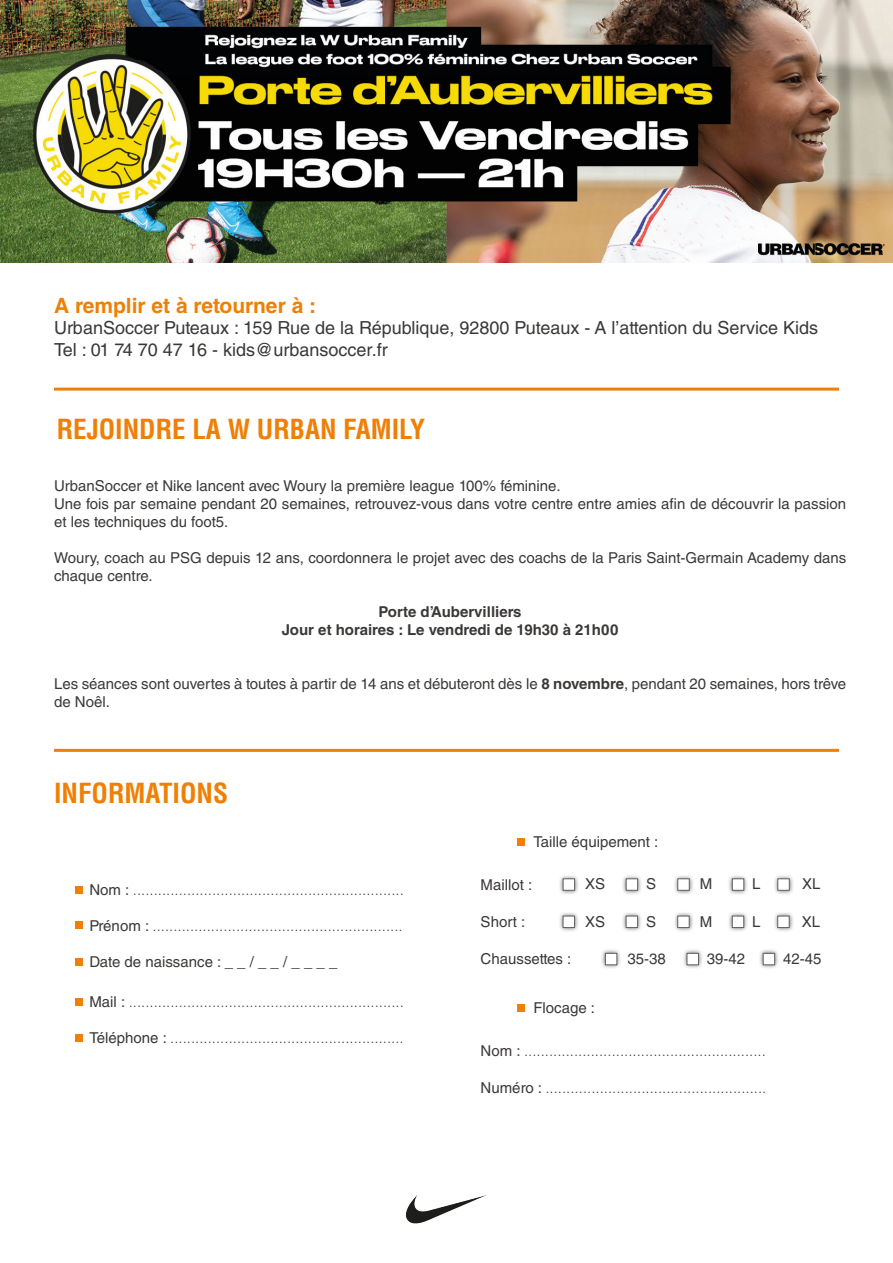
<style>
.page{position:relative;width:893px;height:1263px;background:#fff}
.page>*{position:absolute;margin:0;border:0;box-sizing:border-box;transform-origin:0 0}
.t1{font:700 condensed 27px "Helvetica LT Std";color:#ef7f05}
.t2{font:700 21px "Helvetica LT Std";color:#ef7f05}
.t3{font:18px "Helvetica LT Std";color:#3b3938}
.t4{font:15px/18px "Helvetica LT Std";color:#3b3938}
.t5{font:300 15px "Helvetica LT Std";color:#3a3938}
.t6{font:15px "Helvetica LT Std";color:#3a3938}
.t7{font:700 15px "Helvetica LT Std";color:#3b3938}
.s1{font-weight:700}
.s2{font-weight:400}
.s3{font-weight:400;color:#3b3938}
</style>
<div class="page">
<hr style="left:54px;top:388px;width:785px;height:3px;background:#ef7f05">
<div style="left:75px;top:886px;width:7px;height:8px;background:#ef7f05"></div>
<div style="left:75px;top:922px;width:7px;height:7px;background:#ef7f05"></div>
<div style="left:75px;top:958px;width:7px;height:7px;background:#ef7f05"></div>
<div style="left:75px;top:998px;width:7px;height:8px;background:#ef7f05"></div>
<div style="left:75px;top:1034px;width:7px;height:8px;background:#ef7f05"></div>
<div style="left:558px;top:874px;width:21px;height:21px;background:#1d1d1b;opacity:.69"></div>
<div style="left:563px;top:879px;width:12px;height:11px;background:#fff;border:1px solid #626261"></div>
<div style="left:621px;top:874px;width:21px;height:21px;background:#1d1d1b;opacity:.69"></div>
<div style="left:626px;top:879px;width:12px;height:11px;background:#fff;border:1px solid #626261"></div>
<div style="left:673px;top:874px;width:21px;height:21px;background:#1d1d1b;opacity:.69"></div>
<div style="left:678px;top:879px;width:11px;height:11px;background:#fff"></div>
<div style="left:727px;top:874px;width:21px;height:21px;background:#1d1d1b;opacity:.69"></div>
<div style="left:732px;top:879px;width:12px;height:11px;background:#fff;border:1px solid #626261"></div>
<div style="left:773px;top:874px;width:21px;height:21px;background:#1d1d1b;opacity:.69"></div>
<div style="left:778px;top:879px;width:11px;height:11px;background:#fff"></div>
<hr style="left:54px;top:749px;width:785px;height:3px;background:#ef7f05">
<img style="left:406px;top:1195px;width:81px;height:29px">
<div style="left:558px;top:911px;width:21px;height:21px;background:#1d1d1b;opacity:.69"></div>
<div style="left:563px;top:916px;width:12px;height:12px;background:#fff;border:1px solid #626261"></div>
<div style="left:621px;top:911px;width:21px;height:21px;background:#1d1d1b;opacity:.69"></div>
<div style="left:626px;top:916px;width:12px;height:12px;background:#fff;border:1px solid #626261"></div>
<div style="left:673px;top:911px;width:21px;height:21px;background:#1d1d1b;opacity:.69"></div>
<div style="left:677px;top:916px;width:12px;height:12px;background:#fff;border:1px solid #626261"></div>
<div style="left:727px;top:911px;width:21px;height:21px;background:#1d1d1b;opacity:.69"></div>
<div style="left:732px;top:916px;width:12px;height:12px;background:#fff;border:1px solid #626261"></div>
<div style="left:773px;top:911px;width:21px;height:21px;background:#1d1d1b;opacity:.69"></div>
<div style="left:777px;top:916px;width:12px;height:12px;background:#fff;border:1px solid #626261"></div>
<div style="left:600px;top:948px;width:22px;height:21px;background:#1d1d1b;opacity:.69"></div>
<div style="left:605px;top:953px;width:12px;height:12px;background:#fff;border:1px solid #626261"></div>
<div style="left:682px;top:948px;width:21px;height:21px;background:#1d1d1b;opacity:.69"></div>
<div style="left:687px;top:953px;width:12px;height:12px;background:#fff;border:1px solid #626261"></div>
<div style="left:758px;top:948px;width:21px;height:21px;background:#1d1d1b;opacity:.69"></div>
<div style="left:763px;top:953px;width:12px;height:12px;background:#fff;border:1px solid #626261"></div>
<div style="left:517px;top:839px;width:8px;height:7px;background:#ef7f05"></div>
<div style="left:517px;top:1004px;width:8px;height:8px;background:#ef7f05"></div>
<img style="left:0;top:0;width:893px;height:263px">
<p class="t2" style="left:54px;top:293px;width:264px">A remplir et à retourner à :</p>
<p class="t3" style="left:54px;top:318px;width:766px">UrbanSoccer Puteaux : 159 Rue de la République, 92800 Puteaux - A l’attention du Service Kids</p>
<p class="t3" style="left:54px;top:339px;width:335px">Tel : 01 74 70 47 16 - kids@urbansoccer.fr</p>
<p class="t1" style="left:57px;top:412px;width:370px">REJOINDRE LA W URBAN FAMILY</p>
<p class="t4" style="left:54px;top:477px;width:508px">UrbanSoccer et Nike lancent avec Woury la première league 100% féminine.</p>
<p class="t4" style="left:54px;top:495px;width:794px">Une fois par semaine pendant 20 semaines, retrouvez-vous dans votre centre entre amies afin de découvrir la passion et les techniques du foot5.</p>
<p class="t4" style="left:54px;top:549px;width:794px">Woury, coach au PSG depuis 12 ans, coordonnera le projet avec des coachs de la Paris Saint-Germain Academy dans chaque centre.</p>
<p class="t7" style="left:379px;top:603px;width:145px">Porte d’Aubervilliers</p>
<p class="t7" style="left:282px;top:621px;width:338px">Jour et horaires : Le vendredi de 19h30 à 21h00</p>
<p class="t4" style="left:54px;top:675px;width:794px">Les séances sont ouvertes à toutes à partir de 14 ans et débuteront dès le <span class="s1">8 novembre</span>, pendant 20 semaines, hors trêve de Noêl.</p>
<p class="t1" style="left:54px;top:776px;width:176px">INFORMATIONS</p>
<p class="t5" style="left:89px;top:881px;width:316px"><span class="s2">Nom :</span> .................................................................</p>
<p class="t5" style="left:89px;top:917px;width:315px"><span class="s2">Prénom :</span> ............................................................</p>
<p class="t6" style="left:89px;top:953px;width:249px">Date de naissance : _ _ / _ _ / _ _ _ _</p>
<p class="t5" style="left:89px;top:992px;width:316px"><span class="s2">Mail :</span> ..................................................................</p>
<p class="t5" style="left:89px;top:1028px;width:316px"><span class="s2">Téléphone :</span> ........................................................</p>
<p class="t6" style="left:533px;top:833px;width:126px">Taille équipement :</p>
<p class="t6" style="left:585px;top:875px;width:22px">XS</p>
<p class="t6" style="left:646px;top:875px;width:12px">S</p>
<p class="t6" style="left:700px;top:875px;width:14px">M</p>
<p class="t6" style="left:752px;top:875px;width:10px">L</p>
<p class="t6" style="left:802px;top:875px;width:20px">XL</p>
<p class="t4" style="left:481px;top:876px;width:53px">Maillot :</p>
<p class="t4" style="left:481px;top:913px;width:46px">Short :</p>
<p class="t4" style="left:481px;top:950px;width:92px">Chaussettes :</p>
<p class="t6" style="left:627px;top:950px;width:40px">35-38</p>
<p class="t6" style="left:707px;top:950px;width:40px">39-42</p>
<p class="t6" style="left:783px;top:950px;width:40px">42-45</p>
<p class="t6" style="left:585px;top:913px;width:22px">XS</p>
<p class="t6" style="left:646px;top:913px;width:12px">S</p>
<p class="t6" style="left:700px;top:913px;width:14px">M</p>
<p class="t6" style="left:752px;top:913px;width:10px">L</p>
<p class="t6" style="left:802px;top:913px;width:20px">XL</p>
<p class="t6" style="left:533px;top:999px;width:63px">Flocage :</p>
<p class="t5" style="left:481px;top:1041px;width:287px"><span class="s3">Nom :</span> ..........................................................</p>
<p class="t5" style="left:481px;top:1078px;width:287px"><span class="s3">Numéro :</span> .....................................................</p>
</div>
